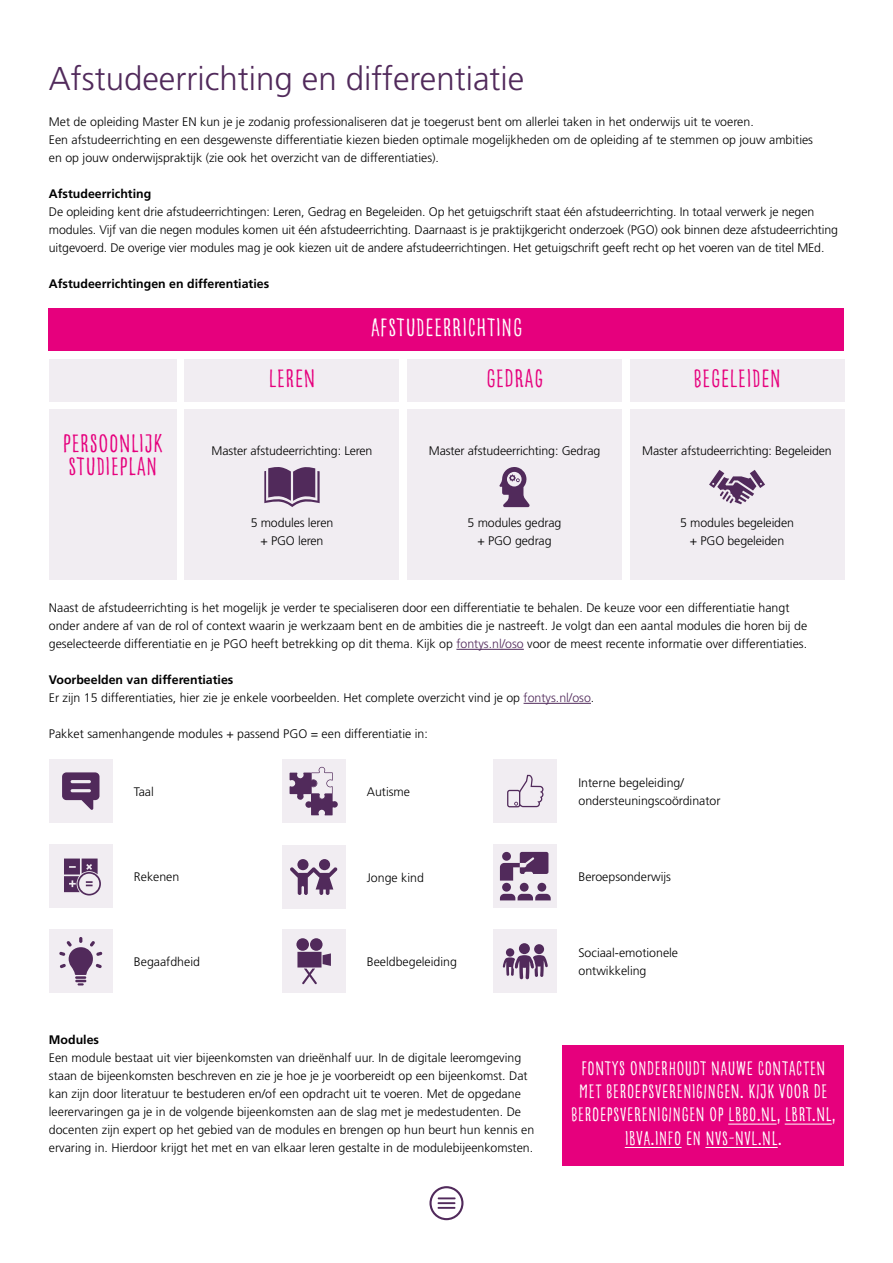
<style>
.page{position:relative;width:893px;height:1263px;background:#fff}
.page>*{position:absolute;margin:0;border:0;box-sizing:border-box;transform-origin:0 0}
.t1{font:300 33px "Fontys Frutiger";color:#512a5b}
.t2{font:27px/23.4px "Goodlife Sans Condensed";color:#e6007d}
.t3{font:27px "Goodlife Sans Condensed";color:#fff}
.t4{font:21px/23.4px "Goodlife Sans Condensed";color:#fff;text-align:center}
.t5{font:300 12.3px/18px "Fontys Frutiger";color:#000}
.t6{font:700 12.3px "Fontys Frutiger";color:#000}
.s1{color:#512a5b}
.s2{font-weight:700}
</style>
<div class="page">
<hr style="left:456px;top:649px;width:68px;height:1px;background:#512a5b">
<hr style="left:524px;top:703px;width:67px;height:1px;background:#512a5b">
<div style="left:562px;top:1045px;width:281px;height:120px;background:#e6007d"></div>
<div style="left:49px;top:308px;width:795px;height:42px;background:#e6007d"></div>
<div style="left:49px;top:359px;width:127px;height:42px;background:#f1edf2"></div>
<div style="left:49px;top:410px;width:127px;height:170px;background:#f1edf2"></div>
<div style="left:185px;top:359px;width:214px;height:42px;background:#f1edf2"></div>
<div style="left:185px;top:410px;width:214px;height:170px;background:#f1edf2"></div>
<div style="left:407px;top:359px;width:214px;height:42px;background:#f1edf2"></div>
<div style="left:407px;top:410px;width:214px;height:170px;background:#f1edf2"></div>
<div style="left:630px;top:359px;width:214px;height:42px;background:#f1edf2"></div>
<div style="left:630px;top:410px;width:214px;height:170px;background:#f1edf2"></div>
<svg style="left:264px;top:467px;width:56px;height:40px"></svg>
<svg style="left:709px;top:470px;width:56px;height:34px"></svg>
<hr style="left:728px;top:1124px;width:49px;height:1px;background:#fff">
<hr style="left:785px;top:1124px;width:47px;height:1px;background:#fff">
<hr style="left:625px;top:1147px;width:57px;height:1px;background:#fff">
<hr style="left:705px;top:1147px;width:73px;height:1px;background:#fff">
<svg style="left:499px;top:467px;width:31px;height:40px"></svg>
<div style="left:493px;top:759px;width:64px;height:64px;background:#f1edf2"></div>
<svg style="left:507px;top:775px;width:36px;height:32px"></svg>
<div style="left:282px;top:759px;width:64px;height:64px;background:#f1edf2"></div>
<div style="left:49px;top:759px;width:64px;height:64px;background:#f1edf2"></div>
<svg style="left:62px;top:772px;width:37px;height:38px"></svg>
<svg style="left:290px;top:767px;width:48px;height:48px"></svg>
<div style="left:282px;top:845px;width:64px;height:64px;background:#f1edf2"></div>
<div style="left:297px;top:859px;width:12px;height:11px;background:#512a5b;border-radius:50%"></div>
<svg style="left:290px;top:867px;width:47px;height:28px"></svg>
<div style="left:319px;top:859px;width:11px;height:11px;background:#512a5b;border-radius:50%"></div>
<div style="left:493px;top:844px;width:64px;height:64px;background:#f1edf2"></div>
<div style="left:49px;top:844px;width:64px;height:64px;background:#f1edf2"></div>
<svg style="left:64px;top:858px;width:37px;height:37px"></svg>
<div style="left:520px;top:883px;width:9px;height:9px;background:#512a5b;border-radius:50%"></div>
<div style="left:537px;top:883px;width:9px;height:9px;background:#512a5b;border-radius:50%"></div>
<div style="left:502px;top:883px;width:9px;height:9px;background:#512a5b;border-radius:50%"></div>
<svg style="left:500px;top:894px;width:51px;height:6px"></svg>
<svg style="left:500px;top:852px;width:48px;height:28px"></svg>
<div style="left:282px;top:929px;width:64px;height:64px;background:#f1edf2"></div>
<svg style="left:296px;top:938px;width:35px;height:46px"></svg>
<div style="left:493px;top:929px;width:64px;height:64px;background:#f1edf2"></div>
<div style="left:49px;top:929px;width:64px;height:64px;background:#f1edf2"></div>
<svg style="left:59px;top:937px;width:43px;height:48px"></svg>
<div style="left:534px;top:944px;width:10px;height:10px;background:#512a5b;border-radius:50%"></div>
<div style="left:506px;top:948px;width:8px;height:9px;background:#512a5b;border-radius:50%"></div>
<svg style="left:503px;top:954px;width:45px;height:25px"></svg>
<div style="left:519px;top:943px;width:11px;height:11px;background:#512a5b;border-radius:50%"></div>
<svg style="left:429px;top:1186px;width:34px;height:34px"></svg>
<h1 class="t1" style="left:49px;top:60px;width:477px">Afstudeerrichting en differentiatie</h1>
<p class="t5" style="left:49px;top:113px;width:766px">Met de opleiding Master EN kun je je zodanig professionaliseren dat je toegerust bent om allerlei taken in het onderwijs uit te voeren.<br>Een afstudeerrichting en een desgewenste differentiatie kiezen bieden optimale mogelijkheden om de opleiding af te stemmen op jouw ambities en op jouw onderwijspraktijk (zie ook het overzicht van de differentiaties).</p>
<p class="t6" style="left:49px;top:187px;width:104px">Afstudeerrichting</p>
<p class="t5" style="left:49px;top:203px;width:791px">De opleiding kent drie afstudeerrichtingen: Leren, Gedrag en Begeleiden. Op het getuigschrift staat één afstudeerrichting. In totaal verwerk je negen modules. Vijf van die negen modules komen uit één afstudeerrichting. Daarnaast is je praktijkgericht onderzoek (PGO) ook binnen deze afstudeerrichting uitgevoerd. De overige vier modules mag je ook kiezen uit de andere afstudeerrichtingen. Het getuigschrift geeft recht op het voeren van de titel MEd.</p>
<p class="t6" style="left:49px;top:277px;width:222px">Afstudeerrichtingen en differentiaties</p>
<h2 class="t2" style="left:63px;top:432px;width:102px">PERSOONLIJK<br>STUDIEPLAN</h2>
<h2 class="t3" style="left:370px;top:312px;width:154px">AFSTUDEERRICHTING</h2>
<h2 class="t2" style="left:268px;top:367px;width:49px">LEREN</h2>
<h2 class="t2" style="left:486px;top:367px;width:59px">GEDRAG</h2>
<h2 class="t2" style="left:693px;top:367px;width:89px">BEGELEIDEN</h2>
<p class="t5" style="left:211px;top:441px;width:163px">Master afstudeerrichting: Leren</p>
<p class="t5" style="left:429px;top:441px;width:173px">Master afstudeerrichting: Gedrag</p>
<p class="t5" style="left:642px;top:441px;width:191px">Master afstudeerrichting: Begeleiden</p>
<p class="t5" style="left:251px;top:513px;width:84px;text-align:center">5 modules leren + PGO leren</p>
<p class="t5" style="left:468px;top:513px;width:95px;text-align:center">5 modules gedrag + PGO gedrag</p>
<p class="t5" style="left:680px;top:513px;width:115px;text-align:center">5 modules begeleiden + PGO begeleiden</p>
<p class="t5" style="left:49px;top:599px;width:760px">Naast de afstudeerrichting is het mogelijk je verder te specialiseren door een differentiatie te behalen. De keuze voor een differentiatie hangt onder andere af van de rol of context waarin je werkzaam bent en de ambities die je nastreeft. Je volgt dan een aantal modules die horen bij de geselecteerde differentiatie en je PGO heeft betrekking op dit thema. Kijk op <span class="s1">fontys.nl/oso</span> voor de meest recente informatie over differentiaties.</p>
<p class="t5" style="left:49px;top:671px;width:547px"><span class="s2">Voorbeelden van differentiaties<br></span>Er zijn 15 differentiaties, hier zie je enkele voorbeelden. Het complete overzicht vind je op <span class="s1">fontys.nl/oso</span>.</p>
<p class="t5" style="left:49px;top:725px;width:380px">Pakket samenhangende modules + passend PGO = een differentiatie in:</p>
<p class="t5" style="left:134px;top:783px;width:21px">Taal</p>
<p class="t5" style="left:367px;top:783px;width:45px">Autisme</p>
<p class="t5" style="left:578px;top:774px;width:144px">Interne begeleiding/ ondersteuningscoördinator</p>
<p class="t5" style="left:134px;top:868px;width:47px">Rekenen</p>
<p class="t5" style="left:367px;top:868px;width:59px">Jonge kind</p>
<p class="t5" style="left:578px;top:868px;width:94px">Beroepsonderwijs</p>
<p class="t5" style="left:134px;top:953px;width:68px">Begaafdheid</p>
<p class="t5" style="left:367px;top:953px;width:92px">Beeldbegeleiding</p>
<p class="t5" style="left:578px;top:944px;width:101px">Sociaal-emotionele ontwikkeling</p>
<p class="t6" style="left:49px;top:1033px;width:52px">Modules</p>
<p class="t5" style="left:49px;top:1049px;width:487px">Een module bestaat uit vier bijeenkomsten van drieënhalf uur. In de digitale leeromgeving staan de bijeenkomsten beschreven en zie je hoe je je voorbereidt op een bijeenkomst. Dat kan zijn door literatuur te bestuderen en/of een opdracht uit te voeren. Met de opgedane leerervaringen ga je in de volgende bijeenkomsten aan de slag met je medestudenten. De docenten zijn expert op het gebied van de modules en brengen op hun beurt hun kennis en ervaring in. Hierdoor krijgt het met en van elkaar leren gestalte in de modulebijeenkomsten.</p>
<h3 class="t4" style="left:571px;top:1056px;width:266px">FONTYS ONDERHOUDT NAUWE CONTACTEN MET BEROEPSVERENIGINGEN. KIJK VOOR DE BEROEPSVERENIGINGEN OP LBBO.NL, LBRT.NL, IBVA.INFO EN NVS-NVL.NL.</h3>
</div>
